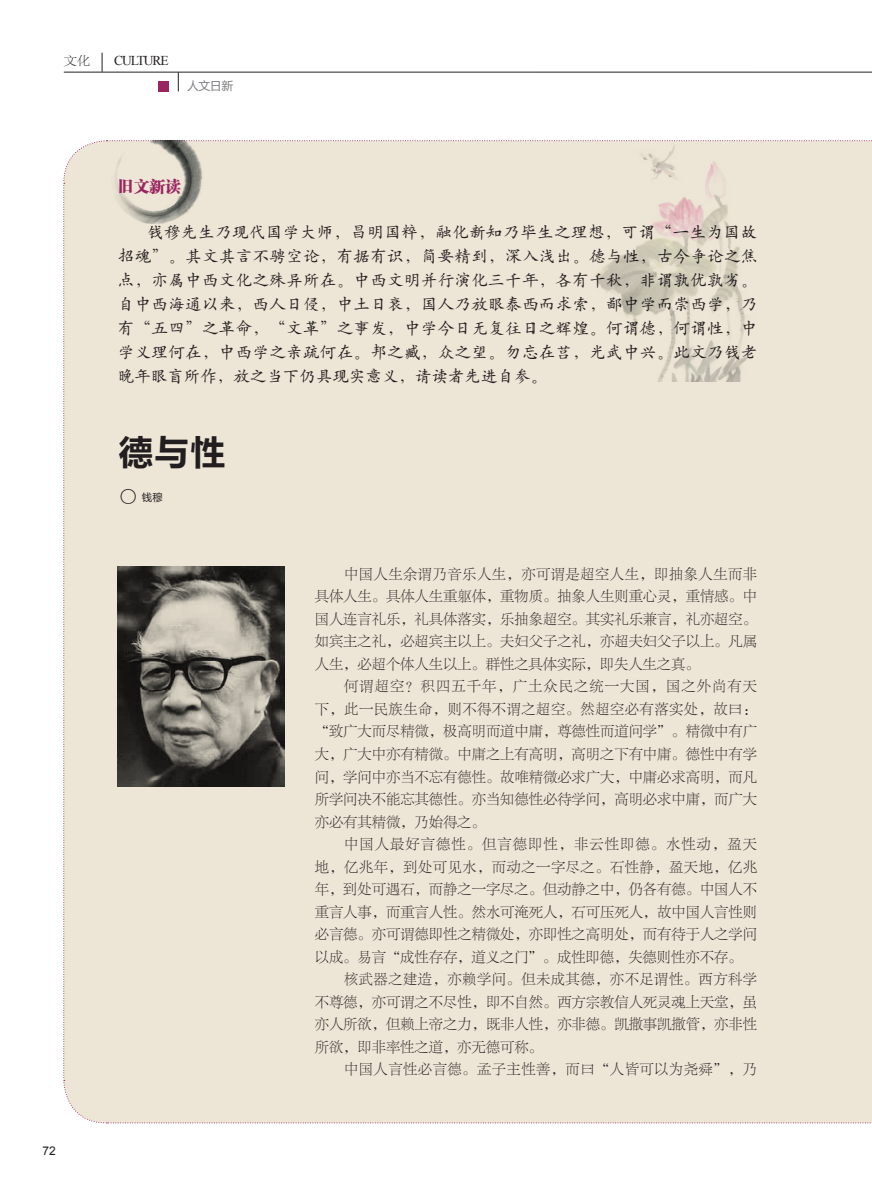
<style>
.page{position:relative;width:872px;height:1191px;background:#fff}
.page>*{position:absolute;margin:0;border:0;box-sizing:border-box;transform-origin:0 0}
.大标题{font:36px "FZLTCHJW GB1 0";color:#221e20}
.正文{font:16.5px/24px "H Yc 1 gj";letter-spacing:.01em;color:#231f20;text-align:justify}
.正文-2{font:15.75px "FZCSJW GB1 0";color:#9a2561}
.正文-3{font:14.25px/22.5px "FZLTSK GBK1 0";color:#231f20;text-align:justify}
.正文-4{font:14.25px "FZLTSK GBK1 0";letter-spacing:.035em;color:#231f20}
.t1{font:13.5px "Times New Roman";letter-spacing:-.085em;color:#231f20}
.提示语{font:12px "FZLTHJW GB1 0";color:#787a7d}
.t2{font:12px "Arial";color:#231f20}
.t3{font:12px "FZLTSK GBK1 0";color:#231f20;scale:1.1 1}
.作者{font:10.5px "FZLTHJW GB1 0";color:#231f20}
.s1{font-size:21px}
</style>
<div class="page">
<hr style="left:64px;top:72px;width:808px;height:1px;background:#231f20">
<svg style="left:102px;top:53px;width:1px;height:19px"></svg>
<div style="left:63px;top:140px;width:809px;height:983px;background:#ede6d6"></div>
<img style="left:80px;top:140px;width:154px;height:83px">
<div style="left:158px;top:81px;width:11px;height:10px;background:#9a2561"></div>
<svg style="left:178px;top:72px;width:1px;height:19px"></svg>
<img style="left:118px;top:567px;width:166px;height:220px">
<img style="left:534px;top:71px;width:223px;height:310px">
<p class="t3" style="left:64px;top:54px;width:25px">文化</p>
<p class="t1" style="left:114px;top:51px;width:56px">CULTURE</p>
<p class="提示语" style="left:187px;top:79px;width:48px">人文日新</p>
<p class="t2" style="left:43px;top:1142px;width:15px">72</p>
<p class="正文-2" style="left:118px;top:178px;width:64px">旧文新读</p>
<p class="正文" style="left:118px;top:220px;width:641px;text-indent:29px">钱穆先生乃现代国学大师，昌明国粹，融化新知乃毕生之理想，可谓“一生为国故招魂”。其文其言不骋空论，有据有识，简要精到，深入浅出。德与性，古今争论之焦点，亦属中西文化之殊异所在。中西文明并行演化三千年，各有千秋，非谓孰优孰劣。自中西海通以来，西人日侵，中土日衰，国人乃放眼泰西而求索，鄙中学而崇西学，乃有“五四”之革命，“文革”之事发，中学今日无复往日之辉煌。何谓德，何谓性，中学义理何在，中西学之亲疏何在。邦之臧，众之望。勿忘在莒，光武中兴。此文乃钱老晚年眼盲所作，放之当下仍具现实意义，请读者先进自参。</p>
<p class="大标题" style="left:118px;top:433px;width:109px">德与性</p>
<p class="作者" style="left:118px;top:491px;width:46px"><span class="s1">○</span> 钱穆</p>
<p class="正文-3" style="left:315px;top:563px;width:444px;text-indent:29px">中国人生余谓乃音乐人生，亦可谓是超空人生，即抽象人生而非具体人生。具体人生重躯体，重物质。抽象人生则重心灵，重情感。中国人连言礼乐，礼具体落实，乐抽象超空。其实礼乐兼言，礼亦超空。如宾主之礼，必超宾主以上。夫妇父子之礼，亦超夫妇父子以上。凡属人生，必超个体人生以上。群性之具体实际，即失人生之真。</p>
<p class="正文-3" style="left:315px;top:675px;width:444px;text-indent:29px">何谓超空？积四五千年，广土众民之统一大国，国之外尚有天下，此一民族生命，则不得不谓之超空。然超空必有落实处，故曰：“致广大而尽精微，极高明而道中庸，尊德性而道问学”。精微中有广大，广大中亦有精微。中庸之上有高明，高明之下有中庸。德性中有学问，学问中亦当不忘有德性。故唯精微必求广大，中庸必求高明，而凡所学问决不能忘其德性。亦当知德性必待学问，高明必求中庸，而广大亦必有其精微，乃始得之。</p>
<p class="正文-3" style="left:315px;top:833px;width:444px;text-indent:29px">中国人最好言德性。但言德即性，非云性即德。水性动，盈天地，亿兆年，到处可见水，而动之一字尽之。石性静，盈天地，亿兆年，到处可遇石，而静之一字尽之。但动静之中，仍各有德。中国人不重言人事，而重言人性。然水可淹死人，石可压死人，故中国人言性则必言德。亦可谓德即性之精微处，亦即性之高明处，而有待于人之学问以成。易言“成性存存，道义之门”。成性即德，失德则性亦不存。</p>
<p class="正文-3" style="left:315px;top:968px;width:444px;text-indent:29px">核武器之建造，亦赖学问。但未成其德，亦不足谓性。西方科学不尊德，亦可谓之不尽性，即不自然。西方宗教信人死灵魂上天堂，虽亦人所欲，但赖上帝之力，既非人性，亦非德。凯撒事凯撒管，亦非性所欲，即非率性之道，亦无德可称。</p>
<p class="正文-4" style="left:344px;top:1061px;width:414px">中国人言性必言德。孟子主性善，而曰“人皆可以为尧舜”，乃</p>
</div>
